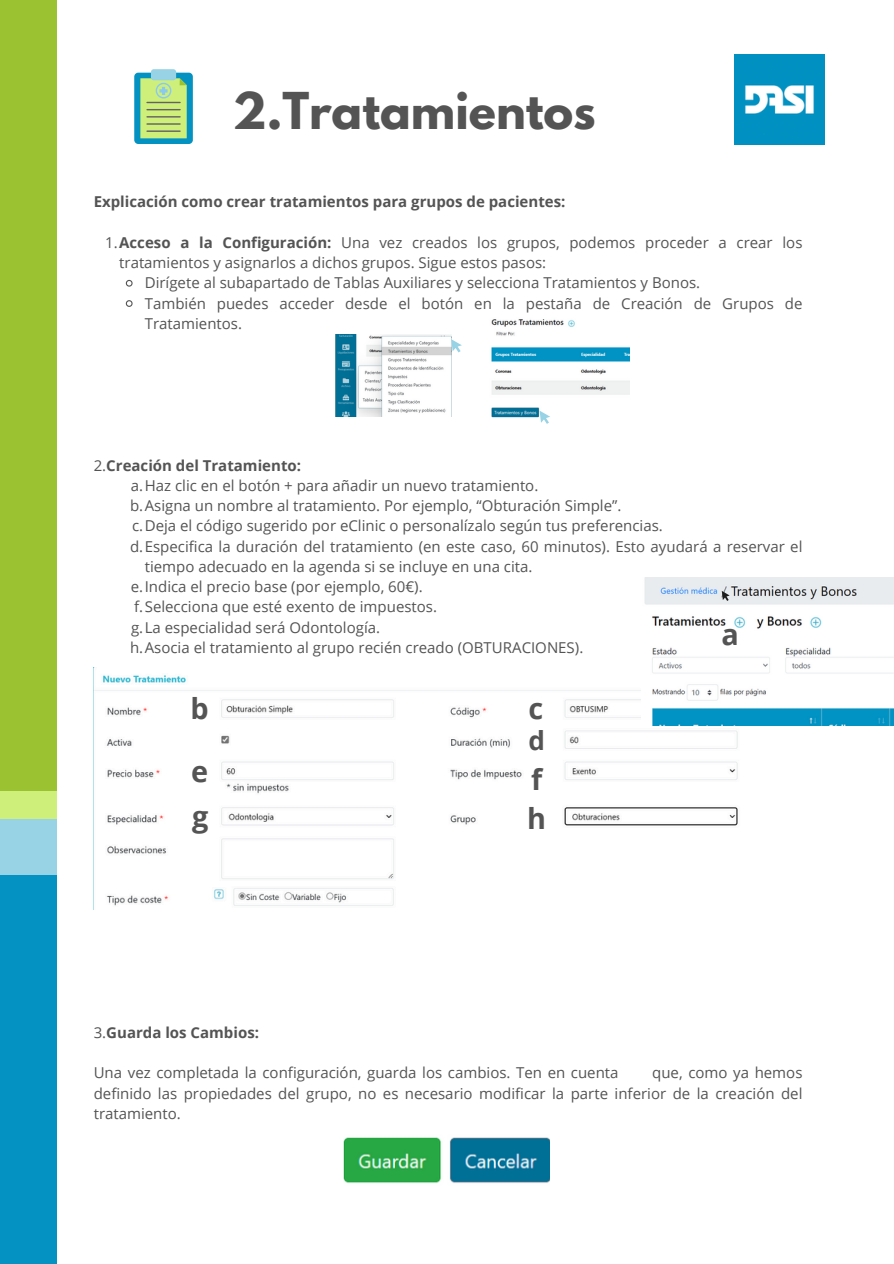
<style>
.page{position:relative;width:894px;height:1264px;background:#fff}
.page>*{position:absolute;margin:0;border:0;box-sizing:border-box;transform-origin:0 0}
.t1{font:700 45px "League Spartan";color:#545454}
.t2{font:700 28.8px "Open Sans";color:#545454}
.t3{font:700 26.1px "Open Sans";color:#545454}
.t4{font:15px/20.2px "Open Sans";color:#545454}
.t5{font:700 15px "Open Sans";color:#545454}
.s1{font-weight:700}
.s2{font-weight:400}
</style>
<div class="page">
<div style="left:0;top:0;width:57px;height:795px;background:#9ac231"></div>
<div style="left:0;top:869px;width:57px;height:394px;background:#0392c1"></div>
<div style="left:0;top:819px;width:57px;height:55px;background:#98d2e5"></div>
<div style="left:0;top:791px;width:57px;height:28px;background:#cfef7b"></div>
<div style="left:134px;top:73px;width:59px;height:70px;background:#0392c1;border-radius:4px"></div>
<svg style="left:140px;top:78px;width:47px;height:60px;background:#bdde7e"></svg>
<div style="left:151px;top:69px;width:25px;height:11px;background:#98d2e5;border-radius:3px"></div>
<svg style="left:125px;top:279px;width:8px;height:8px"></svg>
<svg style="left:125px;top:300px;width:8px;height:7px"></svg>
<img style="left:335px;top:334px;width:116px;height:82px">
<img style="left:491px;top:319px;width:137px;height:99px">
<svg style="left:539px;top:410px;width:11px;height:14px"></svg>
<svg style="left:451px;top:339px;width:11px;height:13px"></svg>
<img style="left:94px;top:667px;width:714px;height:239px">
<img style="left:641px;top:578px;width:252px;height:147px">
<svg style="left:721px;top:591px;width:8px;height:10px"></svg>
<img style="left:343px;top:1137px;width:206px;height:46px">
<img style="left:734px;top:54px;width:90px;height:90px">
<p class="t1" style="left:233px;top:89px;width:364px">2.Tratamientos</p>
<p class="t5" style="left:94px;top:191px;width:473px">Explicación como crear tratamientos para grupos de pacientes:</p>
<h1 class="t4" style="left:119px;top:232px;width:684px;text-indent:-14px">1.<span class="s1">Acceso a la Configuración:</span> Una vez creados los grupos, podemos proceder a crear los tratamientos y asignarlos a dichos grupos. Sigue estos pasos:</h1>
<h2 class="t4" style="left:145px;top:272px;width:557px">Dirígete al subapartado de Tablas Auxiliares y selecciona Tratamientos y Bonos.</h2>
<p class="t4" style="left:145px;top:292px;width:659px">También puedes acceder desde el botón en la pestaña de Creación de Grupos de<br>Tratamientos.</p>
<p class="t5" style="left:94px;top:454px;width:209px"><span class="s2">2.</span>Creación del Tratamiento:</p>
<p class="t4" style="left:131px;top:475px;width:409px">a.Haz clic en el botón + para añadir un nuevo tratamiento.</p>
<p class="t4" style="left:130px;top:495px;width:492px">b.Asigna un nombre al tratamiento. Por ejemplo, “Obturación Simple”.</p>
<p class="t4" style="left:132px;top:515px;width:532px">c.Deja el código sugerido por eClinic o personalízalo según tus preferencias.</p>
<p class="t4" style="left:145px;top:535px;width:659px;text-indent:-15px">d.Especifica la duración del tratamiento (en este caso, 60 minutos). Esto ayudará a reservar el tiempo adecuado en la agenda si se incluye en una cita.</p>
<p class="t4" style="left:131px;top:576px;width:293px">e.Indica el precio base (por ejemplo, 60€).</p>
<p class="t4" style="left:134px;top:596px;width:304px">f.Selecciona que esté exento de impuestos.</p>
<p class="t4" style="left:131px;top:616px;width:250px">g.La especialidad será Odontología.</p>
<p class="t4" style="left:130px;top:637px;width:454px">h.Asocia el tratamiento al grupo recién creado (OBTURACIONES).</p>
<p class="t2" style="left:721px;top:614px;width:19px">a</p>
<p class="t2" style="left:190px;top:688px;width:20px">b</p>
<p class="t2" style="left:528px;top:688px;width:16px">c</p>
<p class="t3" style="left:528px;top:722px;width:18px">d</p>
<p class="t2" style="left:191px;top:751px;width:18px">e</p>
<p class="t2" style="left:531px;top:759px;width:13px">f</p>
<p class="t2" style="left:192px;top:796px;width:18px">g</p>
<p class="t2" style="left:527px;top:798px;width:20px">h</p>
<p class="t5" style="left:94px;top:1021px;width:167px"><span class="s2">3.</span>Guarda los Cambios:</p>
<p class="t4" style="left:94px;top:1062px;width:526px">Una vez completada la configuración, guarda los cambios. Ten en cuenta</p>
<p class="t4" style="left:94px;top:1062px;width:710px;text-align:justify;text-indent:558px">que, como ya hemos definido las propiedades del grupo, no es necesario modificar la parte inferior de la creación del tratamiento.</p>
</div>
